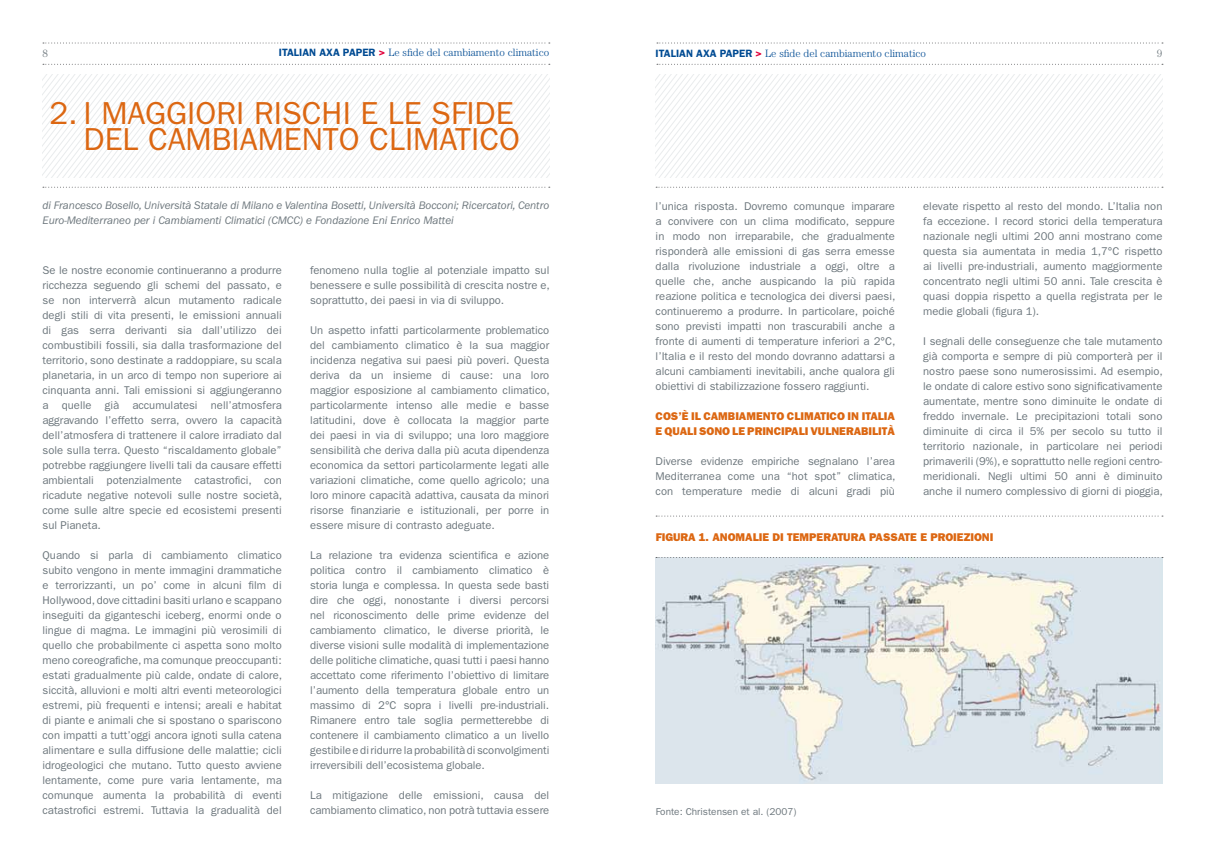
<style>
.page{position:relative;width:1205px;height:851px;background:#fff}
.page>*{position:absolute;margin:0;border:0;box-sizing:border-box;transform-origin:0 0}
.t1{font:31.88px/26.9px "Franklin Gothic";color:#dc6712;text-align:right}
.t2{font:11.25px/15px "Franklin Gothic";color:#6c767c;text-align:justify}
.t3{font:italic 11.25px/15px "Franklin Gothic";letter-spacing:-.005em;color:#6c767c}
.t4{font:800 11.25px/15px "Franklin Gothic";color:#dc6712}
.t5{font:300 10.62px "Century";color:#004b93}
.t6{font:300 10.62px "Century";color:#6c767c}
.t7{font:10px "Franklin Gothic";color:#6c767c}
.s1{font-family:"Franklin Gothic";font-weight:600}
.s2{font-family:"Franklin Gothic";font-weight:600;color:#e2003b}
</style>
<div class="page">
<svg style="left:43px;top:64px;width:507px;height:1px"></svg>
<svg style="left:43px;top:43px;width:507px;height:1px"></svg>
<svg style="left:657px;top:64px;width:506px;height:1px"></svg>
<svg style="left:657px;top:43px;width:506px;height:1px"></svg>
<svg style="left:656px;top:187px;width:507px;height:1px"></svg>
<svg style="left:656px;top:74px;width:506px;height:103px"></svg>
<svg style="left:43px;top:187px;width:507px;height:1px"></svg>
<svg style="left:42px;top:74px;width:507px;height:103px"></svg>
<img style="left:656px;top:558px;width:506px;height:225px">
<svg style="left:656px;top:515px;width:507px;height:1px"></svg>
<svg style="left:656px;top:557px;width:507px;height:1px"></svg>
<p class="t6" style="left:43px;top:47px;width:7px">8</p>
<p class="t5" style="left:279px;top:46px;width:272px"><span class="s1">ITALIAN AXA PAPER</span> <span class="s2">&gt;</span> Le sfide del cambiamento climatico</p>
<p class="t5" style="left:656px;top:47px;width:272px"><span class="s1">ITALIAN AXA PAPER</span> <span class="s2">&gt;</span> Le sfide del cambiamento climatico</p>
<p class="t6" style="left:1157px;top:47px;width:7px">9</p>
<h1 class="t1" style="left:49px;top:98px;width:472px">2. I maggiori rischi e le sfide del cambiamento climatico</h1>
<p class="t3" style="left:42px;top:198px;width:508px">di Francesco Bosello, Università Statale di Milano e Valentina Bosetti, Università Bocconi; Ricercatori, Centro<br>Euro-Mediterraneo per i Cambiamenti Climatici (CMCC) e Fondazione Eni Enrico Mattei</p>
<p class="t2" style="left:43px;top:262px;width:241px">Se le nostre economie continueranno a produrre ricchezza seguendo gli schemi del passato, e se non interverrà alcun mutamento radicale degli stili di vita presenti, le emissioni annuali di gas serra derivanti sia dall’utilizzo dei combustibili fossili, sia dalla trasformazione del territorio, sono destinate a raddoppiare, su scala planetaria, in un arco di tempo non superiore ai cinquanta anni. Tali emissioni si aggiungeranno a quelle già accumulatesi nell’atmosfera aggravando l’effetto serra, ovvero la capacità dell’atmosfera di trattenere il calore irradiato dal sole sulla terra. Questo “riscaldamento globale” potrebbe raggiungere livelli tali da causare effetti ambientali potenzialmente catastrofici, con ricadute negative notevoli sulle nostre società, come sulle altre specie ed ecosistemi presenti sul Pianeta.</p>
<p class="t2" style="left:43px;top:547px;width:241px">Quando si parla di cambiamento climatico subito vengono in mente immagini drammatiche e terrorizzanti, un po’ come in alcuni film di Hollywood, dove cittadini basiti urlano e scappano inseguiti da giganteschi iceberg, enormi onde o lingue di magma. Le immagini più verosimili di quello che probabilmente ci aspetta sono molto meno coreografiche, ma comunque preoccupanti: estati gradualmente più calde, ondate di calore, siccità, alluvioni e molti altri eventi meteorologici estremi, più frequenti e intensi; areali e habitat di piante e animali che si spostano o spariscono con impatti a tutt’oggi ancora ignoti sulla catena alimentare e sulla diffusione delle malattie; cicli idrogeologici che mutano. Tutto questo avviene lentamente, come pure varia lentamente, ma comunque aumenta la probabilità di eventi catastrofici estremi. Tuttavia la gradualità del</p>
<p class="t2" style="left:310px;top:262px;width:241px">fenomeno nulla toglie al potenziale impatto sul benessere e sulle possibilità di crescita nostre e, soprattutto, dei paesi in via di sviluppo.</p>
<p class="t2" style="left:310px;top:322px;width:241px">Un aspetto infatti particolarmente problematico del cambiamento climatico è la sua maggior incidenza negativa sui paesi più poveri. Questa deriva da un insieme di cause: una loro maggior esposizione al cambiamento climatico, particolarmente intenso alle medie e basse latitudini, dove è collocata la maggior parte dei paesi in via di sviluppo; una loro maggiore sensibilità che deriva dalla più acuta dipendenza economica da settori particolarmente legati alle variazioni climatiche, come quello agricolo; una loro minore capacità adattiva, causata da minori risorse finanziarie e istituzionali, per porre in essere misure di contrasto adeguate.</p>
<p class="t2" style="left:310px;top:547px;width:241px">La relazione tra evidenza scientifica e azione politica contro il cambiamento climatico è storia lunga e complessa. I n questa sede basti dire che oggi, nonostante i diversi percorsi nel riconoscimento delle prime evidenze del cambiamento climatico, le diverse priorità, le diverse visioni sulle modalità di implementazione delle politiche climatiche, quasi tutti i paesi hanno accettato come riferimento l’obiettivo di limitare l’aumento della temperatura globale entro un massimo di 2°C sopra i livelli pre-industriali.<br>Rimanere entro tale soglia permetterebbe di contenere il cambiamento climatico a un livello gestibile e di ridurre la probabilità di sconvolgimenti irreversibili dell’ecosistema globale.</p>
<p class="t2" style="left:310px;top:787px;width:241px">La mitigazione delle emissioni, causa del cambiamento climatico, non potrà tuttavia essere</p>
<p class="t2" style="left:656px;top:198px;width:241px">l’unica risposta. Dovremo comunque imparare a convivere con un clima modificato, seppure in modo non irreparabile, che gradualmente risponderà alle emissioni di gas serra emesse dalla rivoluzione industriale a oggi, oltre a quelle che, anche auspicando la più rapida reazione politica e tecnologica dei diversi paesi, continueremo a produrre. I n particolare, poiché sono previsti impatti non trascurabili anche a fronte di aumenti di temperature inferiori a 2°C, l’Italia e il resto del mondo dovranno adattarsi a alcuni cambiamenti inevitabili, anche qualora gli obiettivi di stabilizzazione fossero raggiunti.</p>
<p class="t4" style="left:656px;top:408px;width:241px">COS’È IL CAMBIAMENTO CLIMATICO IN ITALIA<br>E QUALI SONO LE PRINCIPALI VULNERABILITÀ</p>
<p class="t2" style="left:656px;top:453px;width:241px">Diverse evidenze empiriche segnalano l’area Mediterranea come una “hot spot” climatica, con temperature medie di alcuni gradi più</p>
<p class="t2" style="left:923px;top:198px;width:241px">elevate rispetto al resto del mondo. L’Italia non fa eccezione. I record storici della temperatura nazionale negli ultimi 200 anni mostrano come questa sia aumentata in media 1,7°C rispetto ai livelli pre-industriali, aumento maggiormente concentrato negli ultimi 50 anni. Tale crescita è quasi doppia rispetto a quella registrata per le medie globali (figura 1).</p>
<p class="t2" style="left:923px;top:333px;width:241px">I segnali delle conseguenze che tale mutamento già comporta e sempre di più comporterà per il nostro paese sono numerosissimi. Ad esempio, le ondate di calore estivo sono significativamente aumentate, mentre sono diminuite le ondate di freddo invernale. Le precipitazioni totali sono diminuite di circa il 5% per secolo su tutto il territorio nazionale, in particolare nei periodi primaverili (9%), e soprattutto nelle regioni centro&shy;meridionali. Negli ultimi 50 anni è diminuito anche il numero complessivo di giorni di pioggia,</p>
<p class="t4" style="left:656px;top:529px;width:338px">FIGURA 1. ANOMALIE DI TEMPERATURA PASSATE E PROIEZIONI</p>
<p class="t7" style="left:656px;top:805px;width:142px">Fonte: Christensen et al. (2007)</p>
</div>
